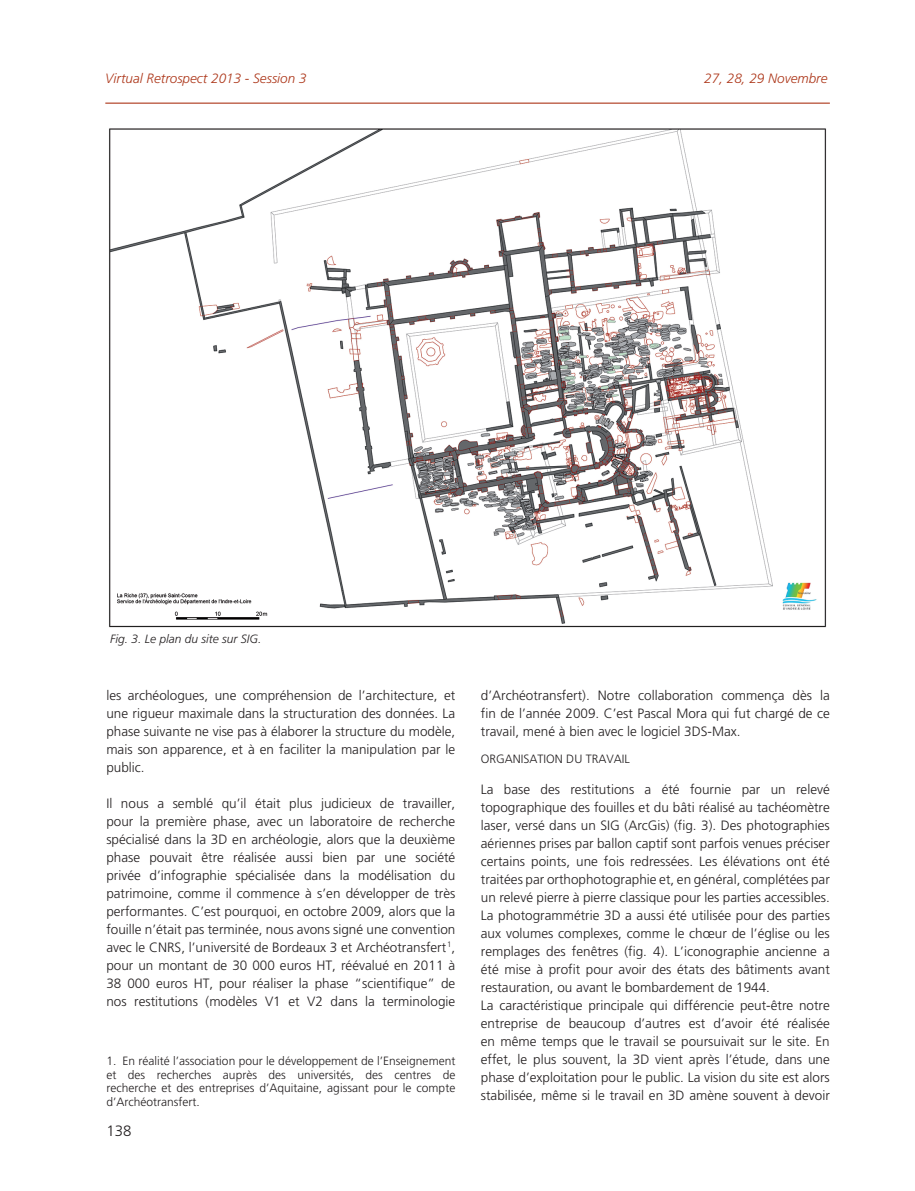
<style>
.page{position:relative;width:915px;height:1191px;background:#fff}
.page>*{position:absolute;margin:0;border:0;box-sizing:border-box;transform-origin:0 0}
.t1{font:300 15px "Frutiger";color:#231f20}
.t2{font:300 13.5px/18px "Frutiger";color:#231f20;text-align:justify}
.t3{font:italic 300 13.5px "Frutiger";color:#ad371a}
.t4{font:300 12px/13.5px "Frutiger";color:#231f20;text-align:justify}
.t5{font:italic 300 12px "Frutiger";color:#231f20}
</style>
<div class="page">
<hr style="left:105px;top:103px;width:724px;height:1px;background:#ad371a">
<img style="left:109px;top:128px;width:717px;height:500px">
<p class="t3" style="left:105px;top:70px;width:203px">Virtual Retrospect 2013 - Session 3</p>
<p class="t3" style="left:704px;top:70px;width:125px">27, 28, 29 Novembre</p>
<p class="t5" style="left:110px;top:632px;width:153px">Fig. 3. Le plan du site sur SIG.</p>
<p class="t2" style="left:106px;top:686px;width:350px">les archéologues, une compréhension de l’architecture, et une rigueur maximale dans la structuration des données. La phase suivante ne vise pas à élaborer la structure du modèle, mais son apparence, et à en faciliter la manipulation par le public.</p>
<p class="t2" style="left:106px;top:794px;width:350px">Il nous a semblé qu’il était plus judicieux de travailler, pour la première phase, avec un laboratoire de recherche spécialisé dans la 3D en archéologie, alors que la deuxième phase pouvait être réalisée aussi bien par une société privée d’infographie spécialisée dans la modélisation du patrimoine, comme il commence à s’en développer de très performantes. C’est pourquoi, en octobre 2009, alors que la fouille n’était pas terminée, nous avons signé une convention avec le CNRS, l’université de Bordeaux 3 et Archéotransfert<sup>1</sup>, pour un montant de 30 000 euros HT, réévalué en 2011 à 38 000 euros HT, pour réaliser la phase “scientifique” de nos restitutions (modèles V1 et V2 dans la terminologie</p>
<p class="t4" style="left:106px;top:1054px;width:350px">1. En réalité l’association pour le développement de l’Enseignement et des recherches auprès des universités, des centres de recherche et des entreprises d’Aquitaine, agissant pour le compte d’Archéotransfert.</p>
<p class="t1" style="left:106px;top:1122px;width:27px">138</p>
<p class="t2" style="left:480px;top:686px;width:350px">d’Archéotransfert). Notre collaboration commença dès la fin de l’année 2009. C’est Pascal Mora qui fut chargé de ce travail, mené à bien avec le logiciel 3DS-Max.</p>
<p class="t4" style="left:480px;top:752px;width:150px">ORGANISATION DU TRAVAIL</p>
<p class="t2" style="left:480px;top:780px;width:350px;text-align:left">La base des restitutions a été fournie par un relevé topographique des fouilles et du bâti réalisé au tachéomètre laser, versé dans un SIG (ArcGis) (fig. 3). Des photographies aériennes prises par ballon captif sont parfois venues préciser certains points, une fois redressées. Les élévations ont été traitées par orthophotographie et, en général, complétées par un relevé pierre à pierre classique pour les parties accessibles.<br>La photogrammétrie 3D a aussi été utilisée pour des parties aux volumes complexes, comme le chœur de l’église ou les remplages des fenêtres (fig. 4). L’iconographie ancienne a été mise à profit pour avoir des états des bâtiments avant restauration, ou avant le bombardement de 1944.<br>La caractéristique principale qui différencie peut-être notre entreprise de beaucoup d’autres est d’avoir été réalisée en même temps que le travail se poursuivait sur le site. En effet, le plus souvent, la 3D vient après l’étude, dans une phase d’exploitation pour le public. La vision du site est alors stabilisée, même si le travail en 3D amène souvent à devoir</p>
</div>
